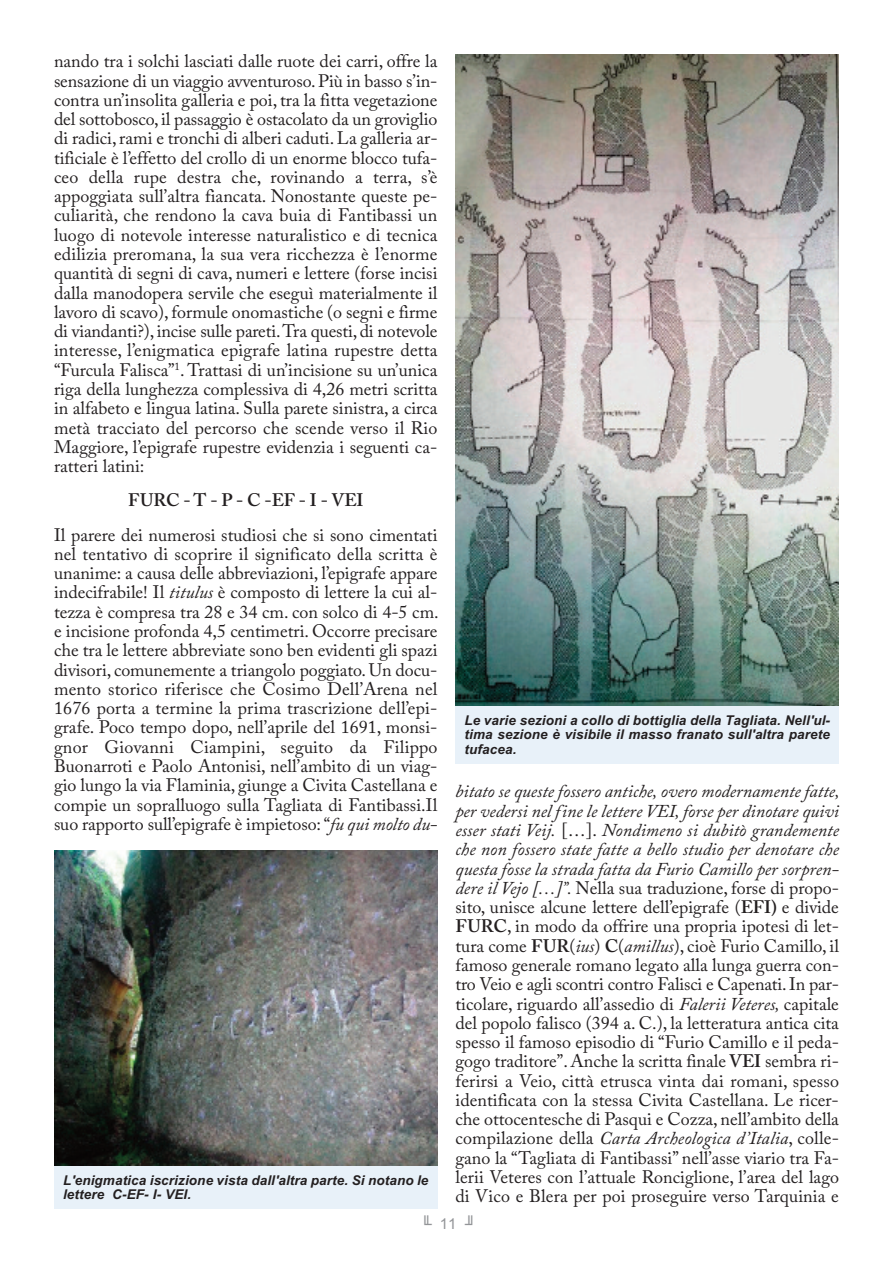
<style>
.page{position:relative;width:893px;height:1263px;background:#fff}
.page>*{position:absolute;margin:0;border:0;box-sizing:border-box;transform-origin:0 0}
.t1{font:18px/19.2px "Adobe Caslon Pro";color:#231f20;text-align:justify}
.t2{font:600 18px "Adobe Caslon Pro";letter-spacing:-.005em;color:#231f20}
.t3{font:15px "Arial";color:#939598}
.t4{font:italic 700 13.5px/14.4px "Arial";letter-spacing:.01em;color:#231f20;text-align:justify}
.s1{font-style:italic}
.s2{font-weight:600}
</style>
<div class="page">
<img style="left:455px;top:55px;width:384px;height:651px">
<div style="left:455px;top:706px;width:384px;height:57px;background:#e8f1f9"></div>
<img style="left:54px;top:850px;width:383px;height:315px">
<div style="left:54px;top:1166px;width:383px;height:43px;background:#e8f1f9"></div>
<p class="t1" style="left:54px;top:54px;width:385px">nando tra i solchi lasciati dalle ruote dei carri, offre la sensazione di un viaggio avventuroso.Più in basso s’in&shy;contra un’insolita galleria e poi, tra la fitta vegetazione del sottobosco, il passaggio è ostacolato da un groviglio di radici,rami e tronchi di alberi caduti.La galleria ar&shy;tificiale è l’effetto del crollo di un enorme blocco tufa&shy;ceo della rupe destra che, rovinando a terra, s’è appoggiata sull’altra fiancata. Nonostante queste pe&shy;culiarità, che rendono la cava buia di Fantibassi un luogo di notevole interesse naturalistico e di tecnica edilizia preromana, la sua vera ricchezza è l’enorme quantità di segni di cava, numeri e lettere (forse incisi dalla manodopera servile che eseguì materialmente il lavoro di scavo),formule onomastiche (o segni e firme di viandanti?), incise sulle pareti.Tra questi, di notevole interesse, l’enigmatica epigrafe latina rupestre detta “Furcula Falisca”<sup>1</sup>. Trattasi di un’incisione su un’unica riga della lunghezza complessiva di 4,26 metri scritta in alfabeto e lingua latina. Sulla parete sinistra, a circa metà tracciato del percorso che scende verso il Rio Maggiore, l’epigrafe rupestre evidenzia i seguenti ca&shy;ratteri latini:</p>
<p class="t2" style="left:128px;top:494px;width:237px">FURC-T-P-C-EF-I-VEI</p>
<p class="t1" style="left:54px;top:527px;width:386px">Il parere dei numerosi studiosi che si sono cimentati nel tentativo di scoprire il significato della scritta è unanime: a causa delle abbreviazioni, l’epigrafe appare indecifrabile! Il <span class="s1">titulus</span> è composto di lettere la cui al&shy;tezza è compresa tra 28 e 34 cm. con solco di 4-5 cm. e incisione profonda 4,5 centimetri. Occorre precisare che tra le lettere abbreviate sono ben evidenti gli spazi divisori, comunemente a triangolo poggiato.Un docu&shy;mento storico riferisce che Cosimo Dell’Arena nel 1676 porta a termine la prima trascrizione dell’epi&shy;grafe. Poco tempo dopo, nell’aprile del 1691, monsi&shy;gnor Giovanni Ciampini, seguito da Filippo Buonarroti e Paolo Antonisi, nell’ambito di un viag&shy;gio lungo la via Flaminia, giunge a Civita Castellana e compie un sopralluogo sulla Tagliata di Fantibassi.Il suo rapporto sull’epigrafe è impietoso: “<span class="s1">fu qui molto du-</span></p>
<p class="t4" style="left:464px;top:713px;width:367px">Le varie sezioni a collo di bottiglia della Tagliata. Nell'ul&shy;tima sezione è visibile il masso franato sull'altra parete tufacea.</p>
<p class="t1" style="left:455px;top:784px;width:385px"><span class="s1">bitato se queste fossero antiche, overo modernamente fatte, per vedersi nel fine le lettere VEI, forse per dinotare quivi esser stati Veij.</span> […]. <span class="s1">Nondimeno si dubitò grandemente che non fossero state fatte a bello studio per denotare che questa fosse la strada fatta da Furio Camillo per sorpren&shy;dere il Vejo […]”.</span> Nella sua traduzione, forse di propo&shy;sito, unisce alcune lettere dell’epigrafe (<span class="s2">EFI)</span> e divide <span class="s2">FURC</span>, in modo da offrire una propria ipotesi di let&shy;tura come <span class="s2">FUR</span>(<span class="s1">ius</span>) <span class="s2">C</span>(<span class="s1">amillus</span>), cioè Furio Camillo, il famoso generale romano legato alla lunga guerra con&shy;tro Veio e agli scontri contro Falisci e Capenati.In par&shy;ticolare, riguardo all’assedio di <span class="s1">Falerii Veteres,</span> capitale del popolo falisco (394 a. C.), la letteratura antica cita spesso il famoso episodio di “Furio Camillo e il peda&shy;gogo traditore”.Anche la scritta finale <span class="s2">VEI</span> sembra ri&shy;ferirsi a Veio, città etrusca vinta dai romani, spesso identificata con la stessa Civita Castellana. Le ricer&shy;che ottocentesche di Pasqui e Cozza, nell’ambito della compilazione della <span class="s1">Carta Archeologica d’Italia</span>, colle&shy;gano la “Tagliata di Fantibassi” nell’asse viario tra Fa&shy;lerii Veteres con l’attuale Ronciglione, l’area del lago di Vico e Blera per poi proseguire verso Tarquinia e</p>
<p class="t4" style="left:63px;top:1173px;width:367px">L'enigmatica iscrizione vista dall'altra parte. Si notano le lettere C-EF- I- VEI.</p>
<p class="t3" style="left:421px;top:1215px;width:56px">╙11╜</p>
</div>
